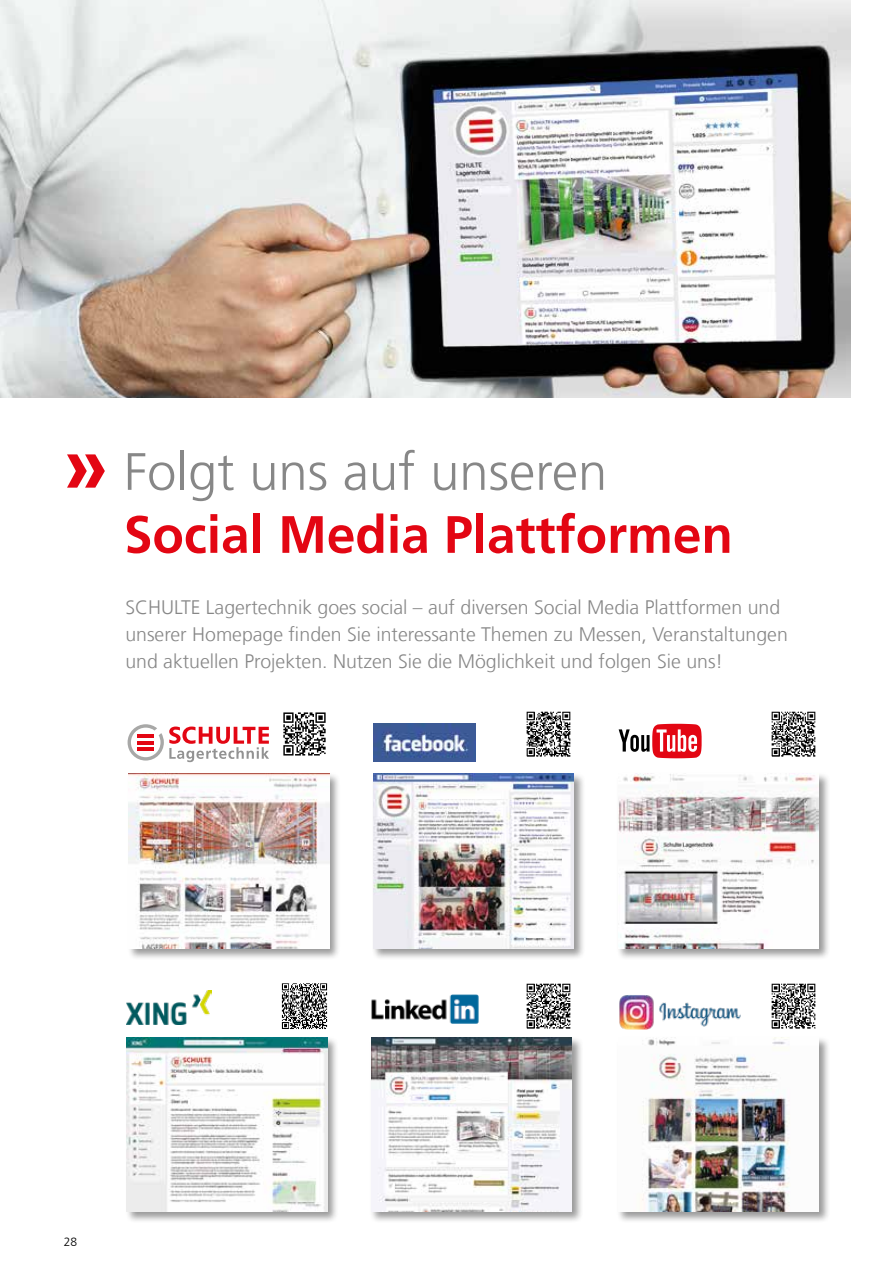
<style>
.page{position:relative;width:893px;height:1263px;background:#fff}
.page>*{position:absolute;margin:0;border:0;box-sizing:border-box;transform-origin:0 0}
.t1{font:700 52.5px/63px "Frutiger LT Com";color:#e30613}
.t2{font:300 19.5px/27px "Frutiger LT Com";color:#878787}
.t3{font:300 12px "Frutiger LT Com";color:#000}
.s1{font-size:81px}
.s2{font-weight:300;color:#878787}
</style>
<div class="page">
<img style="left:0;top:0;width:850px;height:398px">
<img style="left:373px;top:724px;width:102px;height:37px">
<div style="left:372px;top:772px;width:213px;height:188px;background:#000;opacity:.4"></div>
<img style="left:373px;top:774px;width:201px;height:174px">
<svg style="left:619px;top:724px;width:83px;height:34px"></svg>
<div style="left:616px;top:772px;width:214px;height:188px;background:#000;opacity:.4"></div>
<img style="left:618px;top:774px;width:201px;height:174px">
<img style="left:126px;top:990px;width:85px;height:34px">
<div style="left:125px;top:1036px;width:214px;height:187px;background:#000;opacity:.4"></div>
<img style="left:126px;top:1037px;width:201px;height:175px">
<img style="left:371px;top:994px;width:108px;height:29px">
<div style="left:369px;top:1036px;width:214px;height:187px;background:#000;opacity:.4"></div>
<img style="left:371px;top:1037px;width:201px;height:175px">
<div style="left:127px;top:772px;width:214px;height:188px;background:#000;opacity:.4"></div>
<img style="left:129px;top:774px;width:200px;height:174px">
<svg style="left:128px;top:724px;width:141px;height:38px"></svg>
<img style="left:619px;top:995px;width:35px;height:34px">
<img style="left:659px;top:1002px;width:82px;height:25px">
<div style="left:616px;top:1036px;width:214px;height:187px;background:#000;opacity:.4"></div>
<img style="left:618px;top:1037px;width:201px;height:175px">
<img style="left:283px;top:712px;width:43px;height:44px">
<img style="left:281px;top:983px;width:47px;height:46px">
<img style="left:526px;top:711px;width:45px;height:46px">
<img style="left:526px;top:983px;width:45px;height:46px">
<img style="left:771px;top:711px;width:45px;height:46px">
<img style="left:771px;top:983px;width:45px;height:46px">
<h1 class="t1" style="left:124px;top:440px;width:611px;text-indent:-60px"><span class="s1">»</span> <span class="s2">Folgt uns auf unseren<br></span>Social Media Plattformen</h1>
<p class="t2" style="left:125px;top:593px;width:664px">SCHULTE Lagertechnik goes social – auf diversen Social Media Plattformen und unserer Homepage finden Sie interessante Themen zu Messen, Veranstaltungen und aktuellen Projekten. Nutzen Sie die Möglichkeit und folgen Sie uns!</p>
<p class="t3" style="left:64px;top:1235px;width:15px">28</p>
</div>
